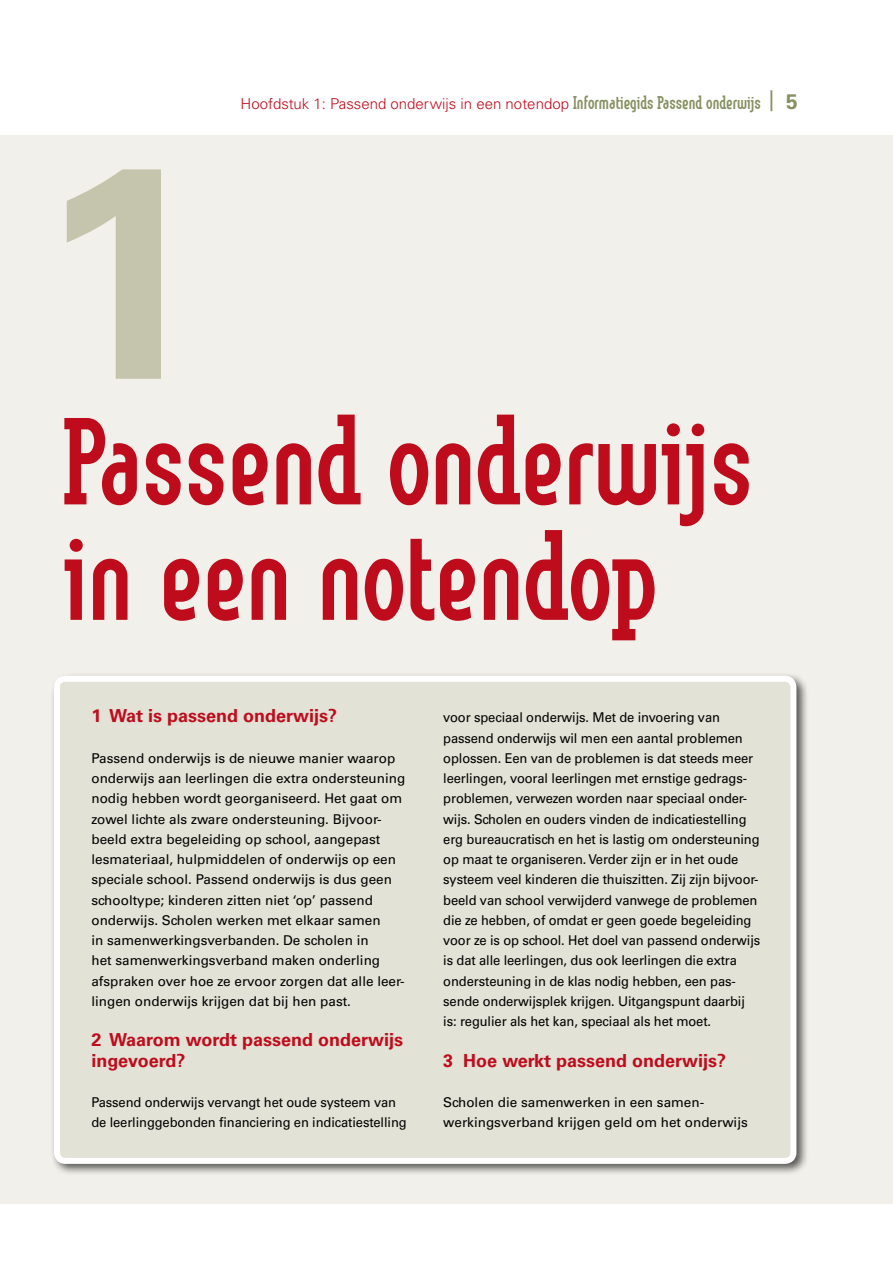
<style>
.page{position:relative;width:893px;height:1263px;background:#fff}
.page>*{position:absolute;margin:0;border:0;box-sizing:border-box;transform-origin:0 0}
.t1{font:700 300px "Univers LT Std";color:#c5c5ad}
.t2{font:700 120px/115.5px "Method Com";color:#bf0c1d}
.t3{font:700 18px/20.2px "Univers LT Std";color:#bf0c1d}
.t4{font:300 15px "Univers LT Std";color:#bf0c1d}
.t5{font:13.5px/20.2px "Univers LT Std";letter-spacing:-.01em;color:#000;scale:.96 1}
.t6{font:13.5px/20.2px "Univers LT Std";letter-spacing:-.01em;color:#000}
.s1{font-family:"Method Com";font-weight:700;font-size:18px;color:#869061}
.s2{font-weight:700;font-size:21px;color:#869061}
</style>
<div class="page">
<div style="left:0;top:135px;width:893px;height:1068px;background:#f1f0ea"></div>
<div style="left:50px;top:672px;width:759px;height:504px;background:#000;opacity:.65"></div>
<div style="left:57px;top:679px;width:736px;height:482px;background:#e2e2d6;border-radius:9px"></div>
<div style="left:54px;top:676px;width:742px;height:488px;border:6px solid #fff;border-radius:9px"></div>
<p class="t4" style="left:241px;top:94px;width:559px">Hoofdstuk 1: Passend onderwijs in een notendop <span class="s1">Informatiegids Passend onderwijs</span> <sup>|</sup> <span class="s2">5</span></p>
<p class="t1" style="left:38px;top:97px;width:168px">1</p>
<p class="t2" style="left:64px;top:407px;width:691px">Passend onderwijs in een notendop</p>
<p class="t3" style="left:91px;top:706px;width:247px">1 Wat is passend onderwijs?</p>
<p class="t6" style="left:91px;top:748px;width:315px">Passend onderwijs is de nieuwe manier waarop onderwijs aan leerlingen die extra ondersteuning nodig hebben wordt georganiseerd. Het gaat om zowel lichte als zware ondersteuning. Bijvoor&shy;beeld extra begeleiding op school, aangepast lesmateriaal, hulpmiddelen of onderwijs op een speciale school. Passend onderwijs is dus geen schooltype; kinderen zitten niet ‘op’ passend onderwijs. Scholen werken met elkaar samen<br>in samenwerkingsverbanden. De scholen in<br>het samenwerkingsverband maken onderling afspraken over hoe ze ervoor zorgen dat alle leer&shy;lingen onderwijs krijgen dat bij hen past.</p>
<p class="t3" style="left:91px;top:1030px;width:313px">2 Waarom wordt passend onderwijs ingevoerd?</p>
<p class="t5" style="left:91px;top:1092px;width:330px">Passend onderwijs vervangt het oude systeem van de leerlinggebonden financiering en indicatiestelling</p>
<p class="t5" style="left:443px;top:707px;width:332px">voor speciaal onderwijs. Met de invoering van passend onderwijs wil men een aantal problemen oplossen. Een van de problemen is dat steeds meer leerlingen, vooral leerlingen met ernstige gedrags&shy;problemen, verwezen worden naar speciaal onder&shy;wijs. Scholen en ouders vinden de indicatiestelling erg bureaucratisch en het is lastig om ondersteuning op maat te organiseren. Verder zijn er in het oude systeem veel kinderen die thuiszitten. Zij zijn bijvoor&shy;beeld van school verwijderd vanwege de problemen die ze hebben, of omdat er geen goede begeleiding voor ze is op school. Het doel van passend onderwijs is dat alle leerlingen, dus ook leerlingen die extra ondersteuning in de klas nodig hebben, een pas&shy;sende onderwijsplek krijgen. Uitgangspunt daarbij is: regulier als het kan, speciaal als het moet.</p>
<p class="t3" style="left:443px;top:1050px;width:284px">3 Hoe werkt passend onderwijs?</p>
<p class="t6" style="left:443px;top:1092px;width:306px">Scholen die samenwerken in een samen&shy;werkingsverband krijgen geld om het onderwijs</p>
</div>
